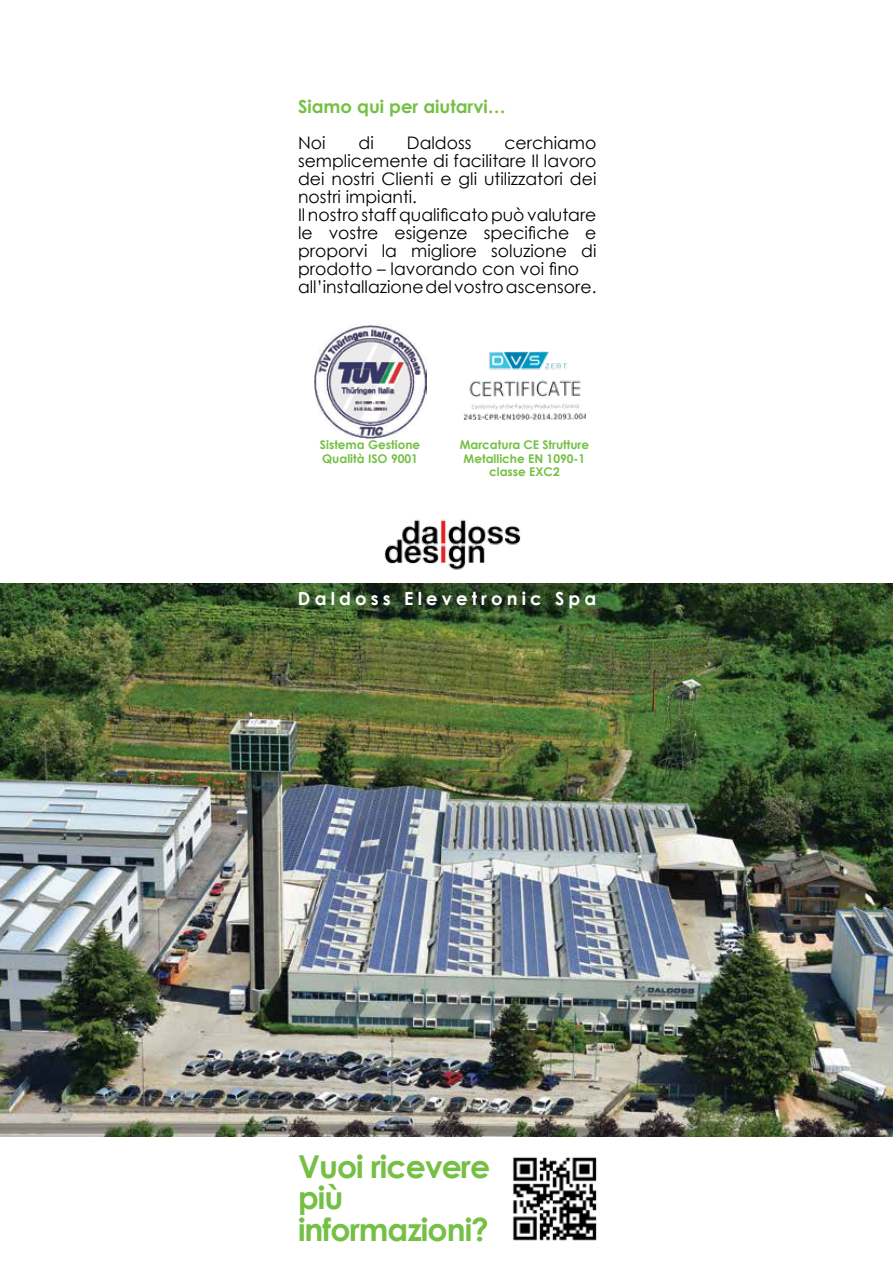
<style>
.page{position:relative;width:893px;height:1263px;background:#fff}
.page>*{position:absolute;margin:0;border:0;box-sizing:border-box;transform-origin:0 0}
.t1{font:700 31.5px/31.5px "Century Gothic";letter-spacing:-.03em;color:#75c044}
.t2{font:700 18px "Century Gothic";letter-spacing:.23em;color:#fff}
.t3{font:700 18px "Century Gothic";color:#75c044}
.t4{font:17.25px/18px "Century Gothic";color:#000}
.t5{font:700 12px/13.5px "Century Gothic";color:#75c044}
</style>
<div class="page">
<img style="left:0;top:584px;width:893px;height:552px">
<img style="left:512px;top:1157px;width:85px;height:84px">
<img style="left:314px;top:324px;width:113px;height:114px">
<img style="left:384px;top:519px;width:137px;height:51px">
<img style="left:463px;top:352px;width:123px;height:67px">
<p class="t3" style="left:298px;top:93px;width:209px">Siamo qui per aiutarvi…</p>
<p class="t4" style="left:298px;top:133px;width:29px">Noi</p>
<p class="t4" style="left:359px;top:133px;width:17px">di</p>
<p class="t4" style="left:407px;top:133px;width:66px">Daldoss</p>
<p class="t4" style="left:298px;top:133px;width:300px;text-indent:206px">cerchiamo semplicemente di facilitare Il lavoro dei nostri Clienti e gli utilizzatori dei nostri impianti.<br>Il nostro staff qualificato può valutare le vostre esigenze specifiche e proporvi la migliore soluzione di prodotto – lavorando con voi fino all’installazione del vostro ascensore.</p>
<p class="t5" style="left:320px;top:437px;width:102px">Sistema Gestione<br>Qualità ISO 9001</p>
<p class="t5" style="left:460px;top:437px;width:131px;text-align:center">Marcatura CE Strutture<br>Metalliche EN 1090-1 classe EXC2</p>
<p class="t2" style="left:298px;top:584px;width:300px">Daldoss Elevetronic Spa</p>
<h1 class="t1" style="left:298px;top:1149px;width:194px">Vuoi ricevere più informazioni?</h1>
</div>
